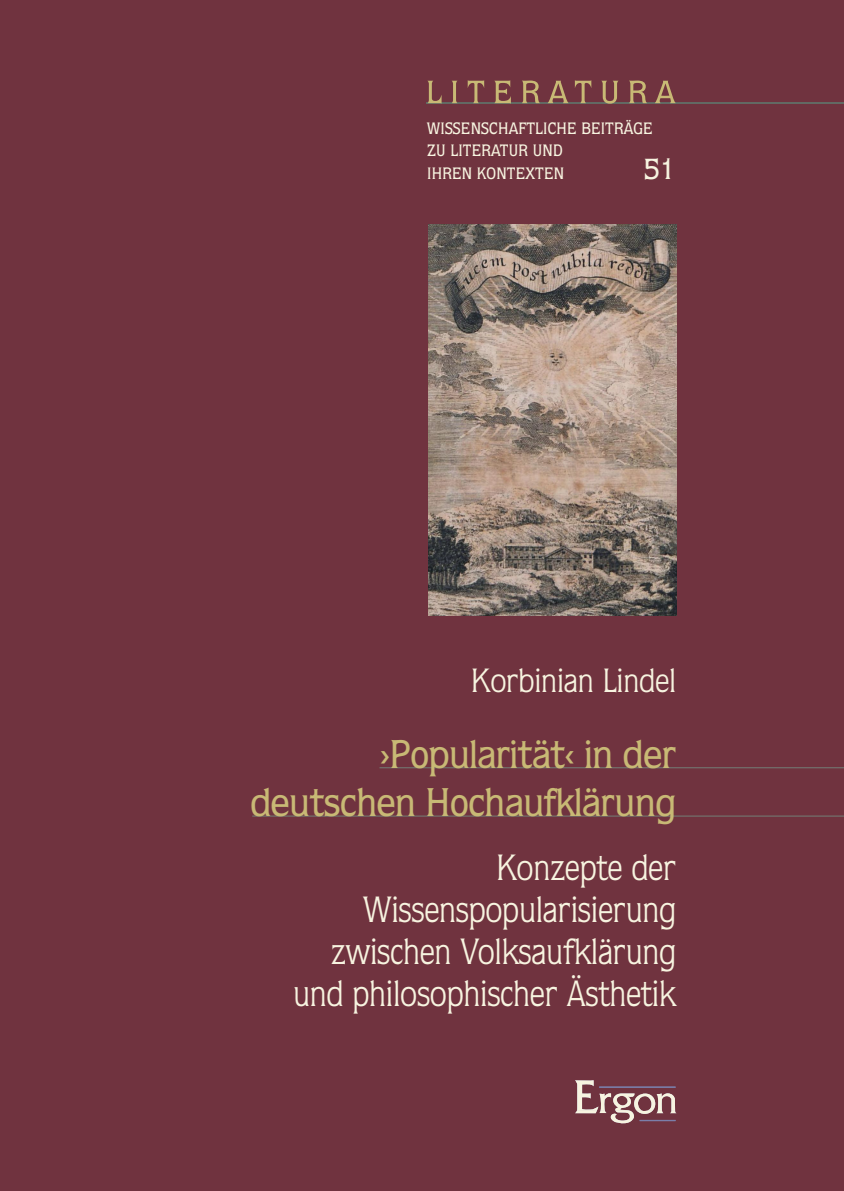
<style>
.page{position:relative;width:844px;height:1191px;background:#fff}
.page>*{position:absolute;margin:0;border:0;box-sizing:border-box;transform-origin:0 0}
.t1{font:500 40.25px/48.3px "Quorum";letter-spacing:-.01em;color:#c8b975;text-align:right;scale:.93 1}
.t2{font:36.75px/42px "Quorum";letter-spacing:-.01em;color:#f7f4e0;text-align:right;scale:.93 1}
.t3{font:33.77px "Quorum";letter-spacing:-.01em;color:#f7f4e0;scale:.96 1}
.t4{font:500 29.22px "Quorum";color:#f7f4e0}
.t5{font:500 16.62px/22.8px "Quorum";letter-spacing:.01em;color:#f7f4e0;scale:.94 1}
</style>
<div class="page">
<div style="left:0;top:0;width:843px;height:1191px;background:#70333f"></div>
<hr style="left:426px;top:103px;width:417px;height:1px;background:#626963">
<svg style="left:427px;top:81px;width:14px;height:23px"></svg>
<svg style="left:451px;top:81px;width:6px;height:22px"></svg>
<svg style="left:467px;top:80px;width:17px;height:23px"></svg>
<svg style="left:494px;top:80px;width:16px;height:24px"></svg>
<svg style="left:521px;top:81px;width:19px;height:22px"></svg>
<svg style="left:547px;top:81px;width:21px;height:22px"></svg>
<svg style="left:574px;top:80px;width:17px;height:23px"></svg>
<svg style="left:601px;top:81px;width:17px;height:23px"></svg>
<svg style="left:628px;top:81px;width:19px;height:22px"></svg>
<svg style="left:654px;top:81px;width:21px;height:22px"></svg>
<hr style="left:379px;top:767px;width:464px;height:1px;background:#737b74">
<hr style="left:252px;top:815px;width:591px;height:1px;background:#737b74">
<svg style="left:575px;top:1080px;width:101px;height:44px"></svg>
<img style="left:428px;top:225px;width:248px;height:390px">
<p class="t5" style="left:427px;top:116px;width:241px">WISSENSCHAFTLICHE BEITRÄGE<br>ZU LITERATUR UND<br>IHREN KONTEXTEN</p>
<p class="t4" style="left:643px;top:152px;width:33px">51</p>
<p class="t3" style="left:471px;top:660px;width:215px">Korbinian Lindel</p>
<p class="t1" style="left:250px;top:729px;width:459px">›Popularität‹ in der deutschen Hochaufklärung</p>
<p class="t2" style="left:293px;top:846px;width:413px">Konzepte der<br>Wissenspopularisierung zwischen Volksaufklärung und philosophischer Ästhetik</p>
</div>
